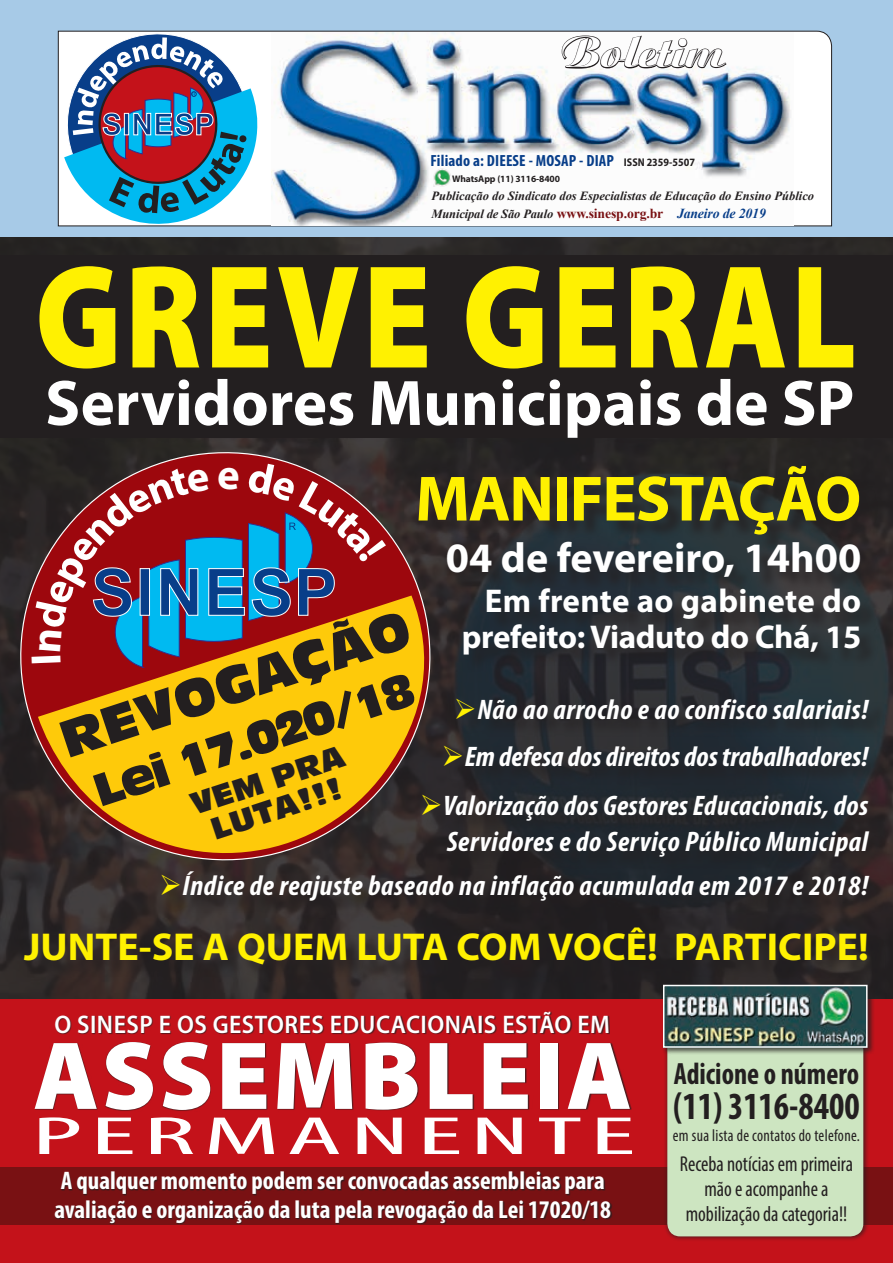
<style>
.page{position:relative;width:893px;height:1263px;background:#fff}
.page>*{position:absolute;margin:0;border:0;box-sizing:border-box;transform-origin:0 0}
.t1{font:900 148.8px "Myriad Pro";letter-spacing:.025em;color:#fff101;scale:.83 1}
.t2{font:900 97.5px "Myriad Pro";letter-spacing:.025em;color:#fff}
.t3{font:700 64.8px "Myriad Pro";color:#fff}
.t4{font:700 64.5px "Myriad Pro";letter-spacing:-.02em;color:#fff101}
.t5{font:condensed 54px "Myriad Pro";letter-spacing:.06em;color:#fff;scale:2.37 1}
.t6{font:51.15px "Antique Olive Compact";color:#231f20}
.t7{font:45.75px "Aristocrat";color:#fff}
.t8{font:45px "Antique Olive Compact";color:#231f20}
.t9{font:700 42.75px "Myriad Pro";color:#fff}
.t10{font:700 42px "Myriad Pro";color:#fff}
.t11{font:700 39px "Myriad Pro";color:#fff101}
.t12{font:700 condensed 38.55px "Myriad Pro";color:#231f20;scale:.93 1}
.t13{font:700 33px/35.7px "Myriad Pro";letter-spacing:-.01em;color:#fff;text-align:right}
.t14{font:700 condensed 30.9px "Myriad Pro";color:#231f20;scale:.93 1}
.t15{font:29.85px/29.8px "Antique Olive Compact";color:#231f20;text-align:center}
.t16{font:italic 700 condensed 28.35px/36px "Myriad Pro";letter-spacing:.02em;color:#fff;text-align:right}
.t17{font:italic 700 condensed 28.35px "Myriad Pro";color:#fff}
.t18{font:700 condensed 25.5px/28.5px "Myriad Pro";color:#fff}
.t19{font:600 25.5px "Myriad Pro";letter-spacing:.02em;color:#fff;scale:.94 1}
.t20{font:condensed 21.6px/24.6px "Myriad Pro";color:#231f20;text-align:center;scale:.93 1}
.t21{font:condensed 16.95px "Myriad Pro";letter-spacing:.02em;color:#231f20;scale:.93 1}
.t22{font:700 condensed 16.2px "Myriad Pro";letter-spacing:.01em;color:#083e89}
.t23{font:italic 700 12.45px/17.9px "Times New Roman";color:#231f20}
.t24{font:700 9.6px "Myriad Pro";letter-spacing:-.01em;color:#231f20}
.s1{font-stretch:semi-condensed;font-size:11.25px;color:#231f20}
.s2{font-style:normal;font-size:13.8px;color:#791113}
.s3{font-size:13.8px;color:#083e89}
.s4{color:#fff101}
</style>
<div class="page">
<img style="left:0;top:237px;width:893px;height:762px">
<div style="left:0;top:0;width:893px;height:237px;background:#a7cae7"></div>
<div style="left:262px;top:31px;width:570px;height:195px;background:#fff"></div>
<img style="left:271px;top:32px;width:522px;height:194px">
<svg style="left:57px;top:30px;width:205px;height:197px"></svg>
<svg style="left:560px;top:35px;width:168px;height:39px"></svg>
<div style="left:0;top:999px;width:893px;height:264px;background:#c4121a"></div>
<div style="left:0;top:1167px;width:893px;height:58px;background:#791113"></div>
<div style="left:0;top:256px;width:893px;height:182px;background:#231f20"></div>
<div style="left:35px;top:1042px;width:597px;height:182px;background:#231f20;opacity:.75"></div>
<svg style="left:0;top:438px;width:457px;height:449px"></svg>
<svg style="left:38px;top:667px;width:397px;height:212px;fill:#feca0a"></svg>
<div style="left:663px;top:1033px;width:206px;height:209px;background:#231f20;opacity:.75"></div>
<div style="left:667px;top:1037px;width:196px;height:199px;background:#cde5c1;border-radius:13px"></div>
<div style="left:661px;top:983px;width:214px;height:72px;background:#231f20;opacity:.75"></div>
<img style="left:666px;top:988px;width:198px;height:57px">
<div style="left:663px;top:985px;width:204px;height:63px;border:2px solid #fff"></div>
<div style="left:55px;top:1012px;width:555px;height:23px;background:#231f20;opacity:.75"></div>
<div style="left:165px;top:702px;width:723px;height:217px;background:#231f20;opacity:.75"></div>
<div style="left:27px;top:930px;width:858px;height:52px;background:#231f20;opacity:.75"></div>
<img style="left:431px;top:169px;width:20px;height:19px">
<div style="left:51px;top:381px;width:828px;height:291px;background:#231f20;opacity:.75"></div>
<svg style="left:32px;top:461px;width:354px;height:206px"></svg>
<h3 class="t7" style="left:561px;top:27px;width:166px">Boletim</h3>
<p class="t22" style="left:430px;top:150px;width:266px">Filiado a: DIEESE - MOSAP - DIAP <span class="s1">ISSN 2359-5507</span></p>
<p class="t24" style="left:452px;top:172px;width:109px">WhatsApp (11) 3116-8400</p>
<p class="t23" style="left:431px;top:187px;width:384px">Publicação do Sindicato dos Especialistas de Educação do Ensino Público<br>Municipal de São Paulo <span class="s2">www.sinesp.org.br</span> <span class="s3">Janeiro de 2019</span></p>
<h1 class="t1" style="left:35px;top:218px;width:991px">GREVE GERAL</h1>
<h3 class="t3" style="left:45px;top:361px;width:811px">Servidores Municipais de SP</h3>
<h3 class="t4" style="left:415px;top:457px;width:448px">MANIFESTAÇÃO</h3>
<h3 class="t10" style="left:446px;top:531px;width:417px">04 de fevereiro, 14h00</h3>
<p class="t13" style="left:462px;top:582px;width:401px">Em frente ao gabinete do prefeito: Viaduto do Chá, 15</p>
<h3 class="t9" style="left:217px;top:447px;width:24px">e</h3>
<h3 class="t6" style="left:52px;top:710px;width:367px;rotate:-18deg">REVOGAÇÃO</h3>
<h3 class="t8" style="left:87px;top:765px;width:336px;rotate:-18deg">Lei 17.020/18</h3>
<p class="t16" style="left:454px;top:691px;width:416px"><span class="s4">➢</span>Não ao arrocho e ao confisco salariais!</p>
<p class="t17" style="left:441px;top:739px;width:428px"><span class="s4">➢</span>Em defesa dos direitos dos trabalhadores!</p>
<p class="t16" style="left:420px;top:787px;width:450px"><span class="s4">➢</span>Valorização dos Gestores Educacionais, dos<br>Servidores e do Serviço Público Municipal</p>
<p class="t16" style="left:159px;top:867px;width:711px"><span class="s4">➢</span>Índice de reajuste baseado na inflação acumulada em 2017 e 2018!</p>
<h3 class="t11" style="left:24px;top:921px;width:846px">JUNTE-SE A QUEM LUTA COM VOCÊ! PARTICIPE!</h3>
<p class="t15" style="left:187px;top:791px;width:162px;rotate:-18deg">VEM PRA<br>LUTA!!!</p>
<p class="t19" style="left:54px;top:1008px;width:593px">O SINESP E OS GESTORES EDUCACIONAIS ESTÃO EM</p>
<h2 class="t2" style="left:33px;top:1011px;width:600px">ASSEMBLEIA</h2>
<h3 class="t5" style="left:32px;top:1103px;width:256px">PERMANENTE</h3>
<p class="t18" style="left:54px;top:1166px;width:558px">A qualquer momento podem ser convocadas assembleias para avaliação e organização da luta pela revogação da Lei 17020/18</p>
<p class="t14" style="left:674px;top:1054px;width:201px">Adicione o número</p>
<h3 class="t12" style="left:673px;top:1082px;width:202px">(11) 3116-8400</h3>
<p class="t21" style="left:673px;top:1125px;width:203px">em sua lista de contatos do telefone.</p>
<p class="t20" style="left:680px;top:1152px;width:188px">Receba notícias em primeira mão e acompanhe a mobilização da categoria!!</p>
</div>
